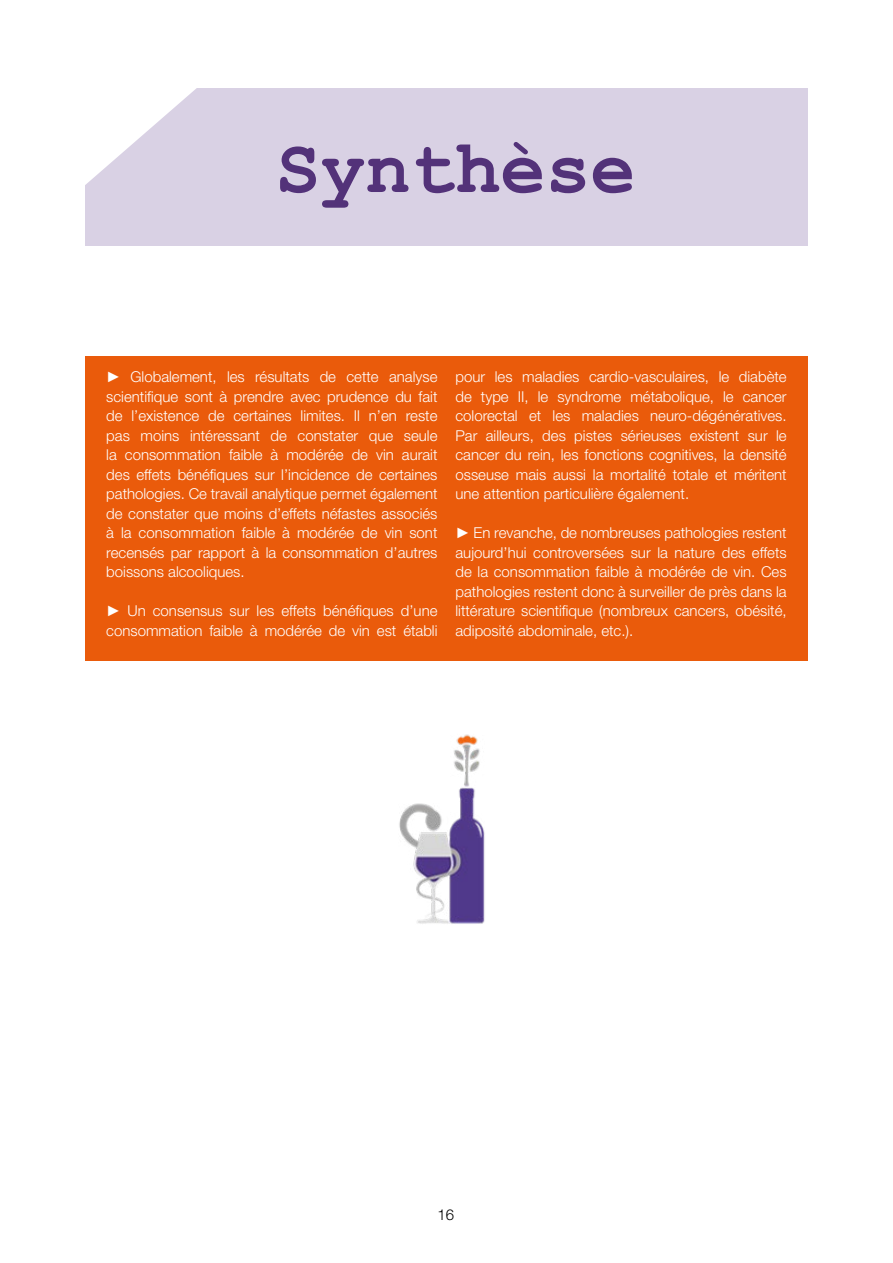
<style>
.page{position:relative;width:893px;height:1263px;background:#fff}
.page>*{position:absolute;margin:0;border:0;box-sizing:border-box;transform-origin:0 0}
.t1{font:700 75px "Courier New";color:#533279}
.t2{font:300 15px/19.5px "Helvetica Neue LT Std";color:#fff;text-align:justify}
.t3{font:300 15px "Helvetica Neue LT Std";color:#000}
.s1{font-family:"Book Antiqua";font-weight:400}
</style>
<div class="page">
<div style="left:85px;top:88px;width:723px;height:158px;background:#d9d1e4"></div>
<svg style="left:85px;top:88px;width:112px;height:97px"></svg>
<div style="left:85px;top:357px;width:723px;height:304px;background:#ea5b0b"></div>
<img style="left:399px;top:734px;width:86px;height:190px">
<h1 class="t1" style="left:275px;top:122px;width:361px">Synthèse</h1>
<p class="t2" style="left:106px;top:367px;width:333px"><span class="s1">►</span> Globalement, les résultats de cette analyse scientifique sont à prendre avec prudence du fait de l’existence de certaines limites. Il n’en reste pas moins intéressant de constater que seule la consommation faible à modérée de vin aurait des effets bénéfiques sur l’incidence de certaines pathologies. Ce travail analytique permet également de constater que moins d’effets néfastes associés à la consommation faible à modérée de vin sont recensés par rapport à la consommation d’autres boissons alcooliques.</p>
<p class="t2" style="left:106px;top:601px;width:333px"><span class="s1">►</span> Un consensus sur les effets bénéfiques d’une consommation faible à modérée de vin est établi</p>
<p class="t2" style="left:455px;top:367px;width:333px">pour les maladies cardio-vasculaires, le diabète de type II, le syndrome métabolique, le cancer colorectal et les maladies neuro-dégénératives.<br>Par ailleurs, des pistes sérieuses existent sur le cancer du rein, les fonctions cognitives, la densité osseuse mais aussi la mortalité totale et méritent une attention particulière également.</p>
<p class="t2" style="left:455px;top:523px;width:333px"><span class="s1">►</span> En revanche, de nombreuses pathologies restent aujourd’hui controversées sur la nature des effets de la consommation faible à modérée de vin. Ces pathologies restent donc à surveiller de près dans la littérature scientifique (nombreux cancers, obésité, adiposité abdominale, etc.).</p>
<p class="t3" style="left:437px;top:1205px;width:18px">16</p>
</div>
